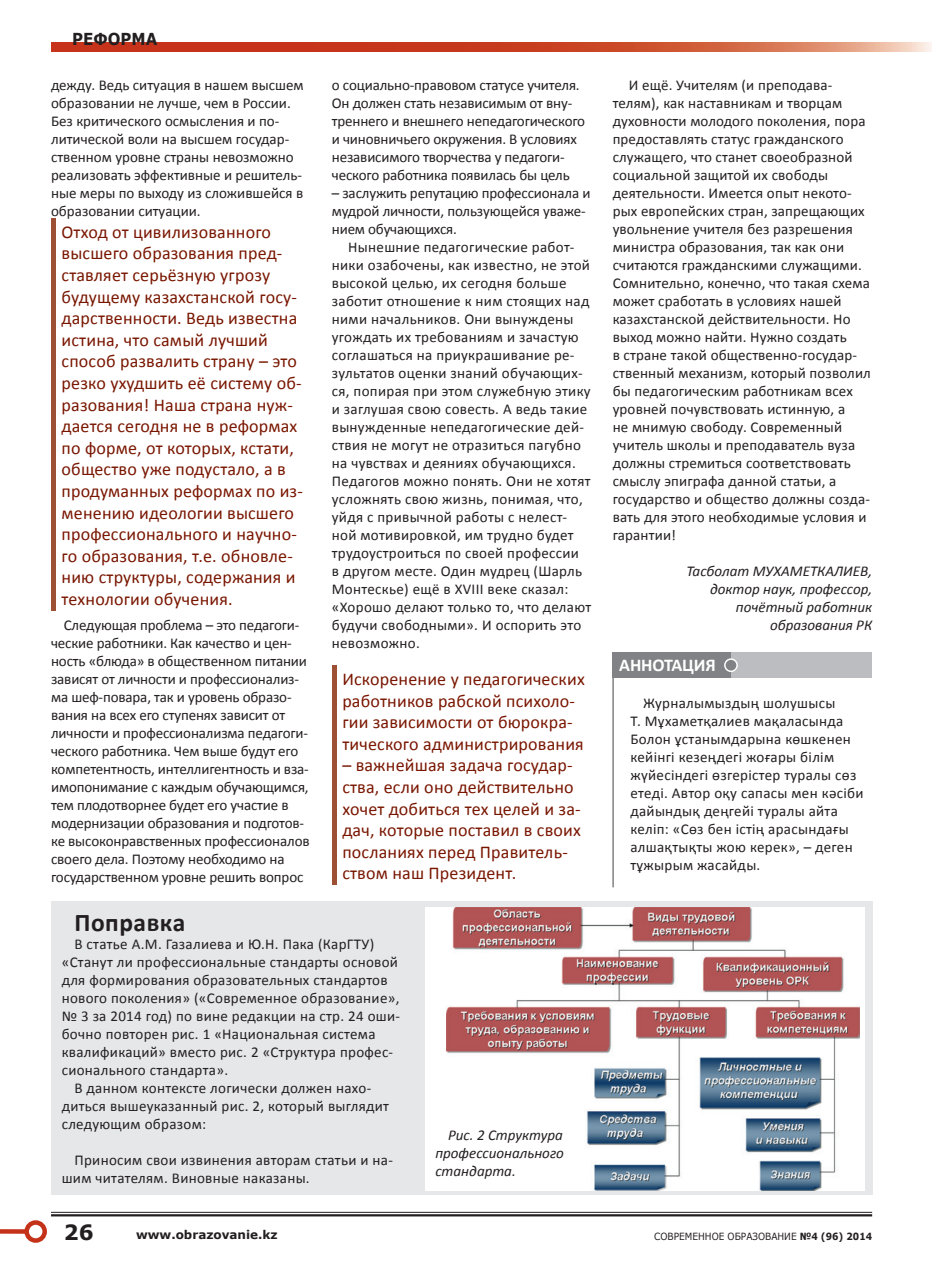
<style>
.page{position:relative;width:936px;height:1263px;background:#fff}
.page>*{position:absolute;margin:0;border:0;box-sizing:border-box;transform-origin:0 0}
.t1{font:700 25.5px "Calibri";letter-spacing:.02em;color:#231f20}
.t2{font:700 21px "Verdana";color:#231f20}
.t3{font:18px/21.6px "Calibri";letter-spacing:.01em;color:#791600}
.t4{font:700 18px "Calibri";letter-spacing:-.01em;color:#fff}
.t5{font:700 16.5px "Verdana";color:#231f20;scale:.91 1}
.t6{font:15px/18px "Calibri";letter-spacing:.01em;color:#231f20}
.t7{font:15px/18px "Calibri";letter-spacing:-.01em;color:#231f20}
.t8{font:italic 15px/18px "Calibri";color:#231f20;text-align:right}
.t9{font:700 12px "Verdana";color:#231f20}
.t10{font:9.9px "Verdana";color:#231f20;scale:.91 1}
.s1{font-weight:700}
</style>
<div class="page">
<hr style="left:612px;top:676px;width:1px;height:211px;background:#808285">
<div style="left:612px;top:652px;width:120px;height:26px;background:#808285"></div>
<div style="left:731px;top:652px;width:140px;height:26px;background:#bcbdc0"></div>
<div style="left:724px;top:659px;width:13px;height:12px;background:#808285;border-radius:50%"></div>
<div style="left:724px;top:658px;width:13px;height:14px;border:2px solid #fff;border-radius:50%"></div>
<div style="left:51px;top:218px;width:5px;height:393px;background:#9d5033"></div>
<hr style="left:332px;top:665px;width:4px;height:220px;background:#9d5033">
<div style="left:51px;top:902px;width:821px;height:293px;background:#e6e7e9"></div>
<div style="left:425px;top:907px;width:440px;height:283px;background:#fff"></div>
<img style="left:446px;top:907px;width:413px;height:283px">
<hr style="left:51px;top:1212px;width:821px;height:1px;background:#231f20">
<hr style="left:51px;top:1214px;width:821px;height:2px;background:#231f20">
<svg style="left:51px;top:43px;width:880px;height:8px"></svg>
<div style="left:0;top:1229px;width:27px;height:5px;background:#c5321a"></div>
<div style="left:24px;top:1220px;width:23px;height:23px;border:4px solid #c5321a;border-radius:50%"></div>
<p class="t5" style="left:72px;top:27px;width:95px">РЕФОРМА</p>
<p class="t6" style="left:51px;top:76px;width:254px">дежду. Ведь ситуация в нашем высшем образовании не лучше, чем в России.<br>Без критического осмысления и по&shy;литической воли на высшем государ&shy;ственном уровне страны невозможно реализовать эффективные и решитель&shy;ные меры по выходу из сложившейся в образовании ситуации.</p>
<p class="t3" style="left:62px;top:221px;width:243px">Отход от цивилизованного высшего образования пред&shy;ставляет серьёзную угрозу будущему казахстанской госу&shy;дарственности. Ведь известна истина, что самый лучший способ развалить страну – это резко ухудшить её систему об&shy;разования! Наша страна нуж&shy;дается сегодня не в реформах по форме, от которых, кстати, общество уже подустало, а в продуманных реформах по из&shy;менению идеологии высшего профессионального и научно&shy;го образования, т.е. обновле&shy;нию структуры, содержания и технологии обучения.</p>
<p class="t7" style="left:51px;top:616px;width:260px;text-indent:13px">Следующая проблема – это педагоги&shy;ческие работники. Как качество и цен&shy;ность «блюда» в общественном питании зависят от личности и профессионализ&shy;ма шеф-повара, так и уровень образо&shy;вания на всех его ступенях зависит от личности и профессионализма педагоги&shy;ческого работника. Чем выше будут его компетентность, интеллигентность и вза&shy;имопонимание с каждым обучающимся, тем плодотворнее будет его участие в модернизации образования и подготов&shy;ке высоконравственных профессионалов своего дела. Поэтому необходимо на государственном уровне решить вопрос</p>
<p class="t7" style="left:332px;top:76px;width:255px">о социально-правовом статусе учителя.<br>Он должен стать независимым от вну&shy;треннего и внешнего непедагогического и чиновничьего окружения. В условиях независимого творчества у педагоги&shy;ческого работника появилась бы цель</p>
<p class="t7" style="left:332px;top:184px;width:260px">– заслужить репутацию профессионала и мудрой личности, пользующейся уваже&shy;нием обучающихся.</p>
<p class="t6" style="left:332px;top:238px;width:261px;text-indent:16px">Нынешние педагогические работ&shy;ники озабочены, как известно, не этой высокой целью, их сегодня больше заботит отношение к ним стоящих над ними начальников. Они вынуждены угождать их требованиям и зачастую соглашаться на приукрашивание ре&shy;зультатов оценки знаний обучающих&shy;ся, попирая при этом служебную этику и заглушая свою совесть. А ведь такие вынужденные непедагогические дей&shy;ствия не могут не отразиться пагубно на чувствах и деяниях обучающихся.<br>Педагогов можно понять. Они не хотят усложнять свою жизнь, понимая, что, уйдя с привычной работы с нелест&shy;ной мотивировкой, им трудно будет трудоустроиться по своей профессии<br>в другом месте. Один мудрец (Шарль Монтескье) ещё в XVIII веке сказал: «Хорошо делают только то, что делают будучи свободными». И оспорить это невозможно.</p>
<p class="t3" style="left:342px;top:668px;width:244px">Искоренение у педагогических работников рабской психоло&shy;гии зависимости от бюрокра&shy;тического администрирования</p>
<p class="t3" style="left:342px;top:755px;width:240px">– важнейшая задача государ&shy;ства, если оно действительно хочет добиться тех целей и за&shy;дач, которые поставил в своих посланиях перед Правитель&shy;ством наш Президент.</p>
<h1 class="t1" style="left:74px;top:906px;width:112px">Поправка</h1>
<p class="t6" style="left:74px;top:935px;width:301px">В статье А.М. Газалиева и Ю.Н. Пака (КарГТУ)</p>
<p class="t6" style="left:62px;top:953px;width:338px">«Станут ли профессиональные стандарты основой</p>
<p class="t6" style="left:62px;top:971px;width:327px">для формирования образовательных стандартов</p>
<p class="t6" style="left:62px;top:989px;width:339px">нового поколения» («Современное образование»,</p>
<p class="t6" style="left:62px;top:1007px;width:340px">№ 3 за 2014 год) по вине редакции на стр. 24 оши-</p>
<p class="t6" style="left:62px;top:1025px;width:315px">бочно повторен рис. 1 «Национальная система</p>
<p class="t6" style="left:62px;top:1043px;width:333px">квалификаций» вместо рис. 2 «Структура профес-</p>
<p class="t6" style="left:62px;top:1061px;width:168px">сионального стандарта».</p>
<p class="t6" style="left:74px;top:1079px;width:298px">В данном контексте логически должен нахо-</p>
<p class="t6" style="left:62px;top:1097px;width:329px">диться вышеуказанный рис. 2, который выглядит</p>
<p class="t6" style="left:62px;top:1115px;width:146px">следующим образом:</p>
<p class="t6" style="left:62px;top:1151px;width:333px;text-indent:13px">Приносим свои извинения авторам статьи и на&shy;шим читателям. Виновные наказаны.</p>
<p class="t8" style="left:435px;top:1126px;width:130px;text-align:justify;text-indent:13px">Рис. 2 Структура профессионального стандарта.</p>
<p class="t6" style="left:612px;top:76px;width:260px;text-indent:16px">И ещё. Учителям (и преподава&shy;телям), как наставникам и творцам духовности молодого поколения, пора предоставлять статус гражданского служащего, что станет своеобразной социальной защитой их свободы деятельности. Имеется опыт некото&shy;рых европейских стран, запрещающих увольнение учителя без разрешения министра образования, так как они считаются гражданскими служащими.<br>Сомнительно, конечно, что такая схема может сработать в условиях нашей казахстанской действительности. Но выход можно найти. Нужно создать<br>в стране такой общественно-государ&shy;ственный механизм, который позволил бы педагогическим работникам всех уровней почувствовать истинную, а<br>не мнимую свободу. Современный учитель школы и преподаватель вуза должны стремиться соответствовать смыслу эпиграфа данной статьи, а государство и общество должны созда&shy;вать для этого необходимые условия и гарантии!</p>
<p class="t8" style="left:686px;top:561px;width:187px">Тасболат МУХАМЕТКАЛИЕВ, доктор наук, профессор, почётный работник образования РК</p>
<p class="t4" style="left:619px;top:654px;width:98px">АННОТАЦИЯ</p>
<p class="t6" style="left:630px;top:694px;width:234px;text-indent:13px">Журналымыздың шолушысы<br>Т. Мұхаметқалиев мақаласында<br>Болон ұстанымдарына көшкенен кейінгі кезеңдегі жоғары білім жүйесіндегі өзгерістер туралы сөз етеді. Автор оқу сапасы мен кәсіби дайындық деңгейі туралы айта келіп: «Сөз бен істің арасындағы алшақтықты жою керек», – деген тұжырым жасайды.</p>
<h2 class="t2" style="left:64px;top:1217px;width:31px">26</h2>
<p class="t9" style="left:136px;top:1226px;width:143px">www.obrazovanie.kz</p>
<p class="t10" style="left:654px;top:1229px;width:241px">СОВРЕМЕННОЕ ОБРАЗОВАНИЕ <span class="s1">№4 (96) 2014</span></p>
</div>
